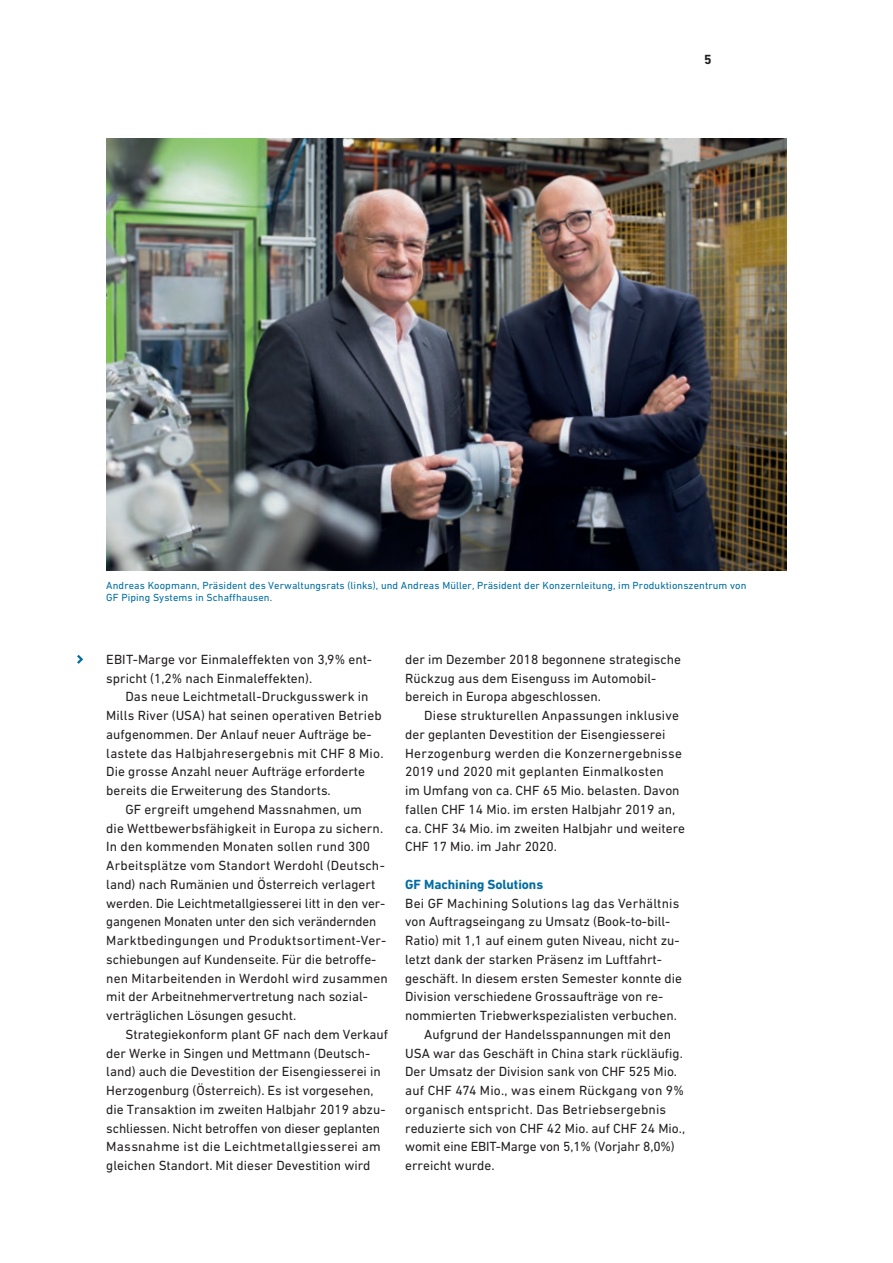
<style>
.page{position:relative;width:893px;height:1263px;background:#fff}
.page>*{position:absolute;margin:0;border:0;box-sizing:border-box;transform-origin:0 0}
.t1{font:13.5px/18.8px "DIN Next W1 G";color:#231f20}
.t2{font:13.5px "DIN Next W1 G";letter-spacing:.02em;color:#231f20}
.t3{font:700 13.5px "DIN Next W1 G";letter-spacing:-.005em;color:#006da2}
.t4{font:700 13.5px "DIN Next W1 G";color:#231f20}
.t5{font:10.5px/12px "DIN Next W1 G";letter-spacing:.01em;color:#006da2}
</style>
<div class="page">
<img style="left:106px;top:139px;width:681px;height:431px">
<svg style="left:77px;top:654px;width:6px;height:10px"></svg>
<p class="t4" style="left:704px;top:51px;width:9px">5</p>
<p class="t5" style="left:106px;top:579px;width:642px">Andreas Koopmann, Präsident des Verwaltungsrats (links), und Andreas Müller, Präsident der Konzernleitung, im Produktionszentrum von<br>GF Piping Systems in Schaffhausen.</p>
<p class="t1" style="left:106px;top:650px;width:267px">EBIT-Marge vor Einmaleffekten von 3,9% ent&shy;spricht (1,2% nach Einmaleffekten).</p>
<p class="t1" style="left:125px;top:687px;width:245px">Das neue Leichtmetall-Druckgusswerk in</p>
<p class="t1" style="left:106px;top:706px;width:277px">Mills River (USA) hat seinen operativen Betrieb</p>
<p class="t1" style="left:106px;top:725px;width:267px">aufgenommen. Der Anlauf neuer Aufträge be-</p>
<p class="t1" style="left:106px;top:743px;width:279px">lastete das Halbjahresergebnis mit CHF 8 Mio.</p>
<p class="t1" style="left:106px;top:762px;width:260px">Die grosse Anzahl neuer Aufträge erforderte</p>
<p class="t1" style="left:106px;top:781px;width:226px">bereits die Erweiterung des Standorts.</p>
<p class="t1" style="left:125px;top:800px;width:238px">GF ergreift umgehend Massnahmen, um</p>
<p class="t1" style="left:106px;top:818px;width:278px">die Wettbewerbsfähigkeit in Europa zu sichern.</p>
<p class="t1" style="left:106px;top:837px;width:265px">In den kommenden Monaten sollen rund 300</p>
<p class="t1" style="left:106px;top:856px;width:280px">Arbeitsplätze vom Standort Werdohl (Deutsch-</p>
<p class="t1" style="left:106px;top:875px;width:271px">land) nach Rumänien und Österreich verlagert</p>
<p class="t1" style="left:106px;top:893px;width:279px">werden. Die Leichtmetallgiesserei litt in den ver-</p>
<p class="t1" style="left:106px;top:912px;width:272px">gangenen Monaten unter den sich verändernden</p>
<p class="t2" style="left:106px;top:933px;width:281px">Marktbedingungen und Produktsortiment-Ver-</p>
<p class="t1" style="left:106px;top:950px;width:272px">schiebungen auf Kundenseite. Für die betroffe-</p>
<p class="t1" style="left:106px;top:968px;width:283px">nen Mitarbeitenden in Werdohl wird zusammen</p>
<p class="t1" style="left:106px;top:987px;width:262px">mit der Arbeitnehmervertretung nach sozial-</p>
<p class="t1" style="left:106px;top:1006px;width:192px">verträglichen Lösungen gesucht.</p>
<p class="t1" style="left:125px;top:1025px;width:264px">Strategiekonform plant GF nach dem Verkauf</p>
<p class="t1" style="left:106px;top:1043px;width:265px">der Werke in Singen und Mettmann (Deutsch-</p>
<p class="t1" style="left:106px;top:1062px;width:276px">land) auch die Devestition der Eisengiesserei in</p>
<p class="t1" style="left:106px;top:1081px;width:269px">Herzogenburg (Österreich). Es ist vorgesehen,</p>
<p class="t1" style="left:106px;top:1100px;width:281px">die Transaktion im zweiten Halbjahr 2019 abzu-</p>
<p class="t1" style="left:106px;top:1118px;width:275px">schliessen. Nicht betroffen von dieser geplanten</p>
<p class="t2" style="left:106px;top:1139px;width:276px">Massnahme ist die Leichtmetallgiesserei am</p>
<p class="t1" style="left:106px;top:1156px;width:266px">gleichen Standort. Mit dieser Devestition wird</p>
<p class="t1" style="left:405px;top:650px;width:277px">der im Dezember 2018 begonnene strategische<br>Rückzug aus dem Eisenguss im Automobil&shy;bereich in Europa abgeschlossen.</p>
<p class="t1" style="left:405px;top:706px;width:281px;text-indent:19px">Diese strukturellen Anpassungen inklusive der geplanten Devestition der Eisengiesserei Herzogenburg werden die Konzernergebnisse 2019 und 2020 mit geplanten Einmalkosten<br>im Umfang von ca. CHF 65 Mio. belasten. Davon fallen CHF 14 Mio. im ersten Halbjahr 2019 an, ca. CHF 34 Mio. im zweiten Halbjahr und weitere CHF 17 Mio. im Jahr 2020.</p>
<p class="t3" style="left:405px;top:876px;width:139px">GF Machining Solutions</p>
<p class="t1" style="left:405px;top:893px;width:276px">Bei GF Machining Solutions lag das Verhältnis</p>
<p class="t1" style="left:405px;top:912px;width:266px">von Auftragseingang zu Umsatz (Book-to-bill-</p>
<p class="t1" style="left:405px;top:931px;width:276px">Ratio) mit 1,1 auf einem guten Niveau, nicht zu-</p>
<p class="t1" style="left:405px;top:950px;width:257px">letzt dank der starken Präsenz im Luftfahrt-</p>
<p class="t1" style="left:405px;top:968px;width:278px">geschäft. In diesem ersten Semester konnte die</p>
<p class="t1" style="left:405px;top:987px;width:260px">Division verschiedene Grossaufträge von re-</p>
<p class="t1" style="left:405px;top:1006px;width:273px">nommierten Triebwerkspezialisten verbuchen.</p>
<p class="t1" style="left:424px;top:1025px;width:248px">Aufgrund der Handelsspannungen mit den</p>
<p class="t1" style="left:405px;top:1043px;width:279px">USA war das Geschäft in China stark rückläufig.</p>
<p class="t1" style="left:405px;top:1062px;width:273px">Der Umsatz der Division sank von CHF 525 Mio.</p>
<p class="t1" style="left:405px;top:1081px;width:280px">auf CHF 474 Mio., was einem Rückgang von 9%</p>
<p class="t1" style="left:405px;top:1100px;width:262px">organisch entspricht. Das Betriebsergebnis</p>
<p class="t1" style="left:405px;top:1118px;width:281px">reduzierte sich von CHF 42 Mio. auf CHF 24 Mio.,</p>
<p class="t1" style="left:405px;top:1137px;width:271px">womit eine EBIT-Marge von 5,1% (Vorjahr 8,0%)</p>
<p class="t1" style="left:405px;top:1156px;width:91px">erreicht wurde.</p>
</div>
